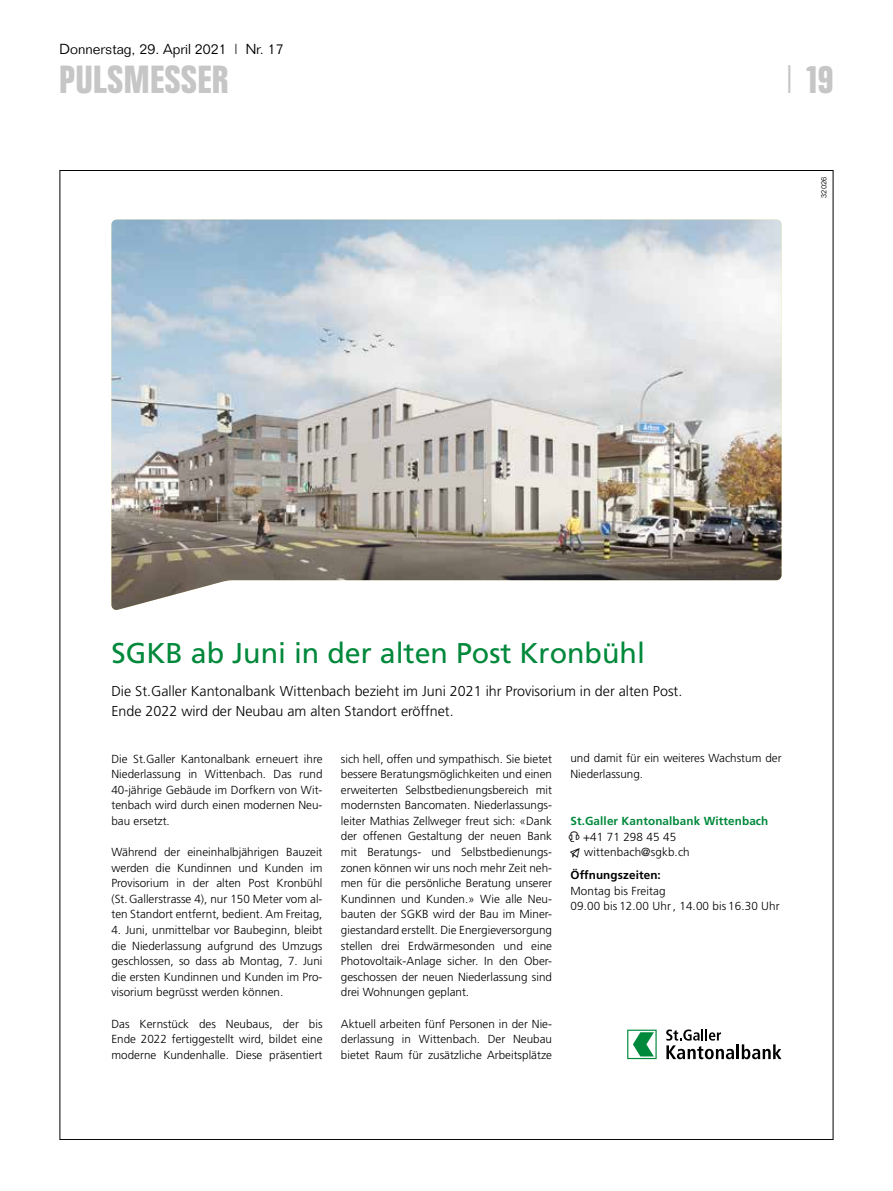
<style>
.page{position:relative;width:893px;height:1191px;background:#fff}
.page>*{position:absolute;margin:0;border:0;box-sizing:border-box;transform-origin:0 0}
.t1{font:700 39px "Folio Condensed BQ";letter-spacing:.02em;color:#c6c6c6}
.t2{font:28.5px "Frutiger LT Std";color:#00883b}
.t3{font:300 14.25px/19.5px "Frutiger LT Std";color:#000}
.t4{font:300 14.25px "Folio";color:#000}
.t5{font:300 11.7px/15.6px "Frutiger LT Std";color:#000;text-align:justify}
.t6{font:700 11.7px "Frutiger LT Std";letter-spacing:.01em;color:#00883b}
.t7{font:700 11.7px "Frutiger LT Std";letter-spacing:.01em;color:#000}
.t8{font:300 7.5px "Folio";color:#000}
.s1{font-family:"Folio";font-weight:300}
</style>
<div class="page">
<img style="left:111px;top:220px;width:670px;height:390px">
<svg style="left:627px;top:1029px;width:30px;height:30px"></svg>
<svg style="left:666px;top:1029px;width:115px;height:30px"></svg>
<p class="t4" style="left:60px;top:40px;width:226px">Donnerstag, 29. April 2021 | Nr. 17</p>
<h1 class="t1" style="left:60px;top:58px;width:171px">PULSMESSER</h1>
<h1 class="t1" style="left:785px;top:58px;width:50px"><span class="s1">|</span> 19</h1>
<p class="t8" style="left:819px;top:198px;width:22px;rotate:-90deg">32026</p>
<h2 class="t2" style="left:111px;top:636px;width:535px">SGKB ab Juni in der alten Post Kronbühl</h2>
<p class="t3" style="left:111px;top:682px;width:572px">Die St.Galler Kantonalbank Wittenbach bezieht im Juni 2021 ihr Provisorium in der alten Post.<br>Ende 2022 wird der Neubau am alten Standort eröffnet.</p>
<p class="t5" style="left:111px;top:751px;width:213px">Die St.Galler Kantonalbank erneuert ihre Niederlassung in Wittenbach. Das rund 40-jährige Gebäude im Dorfkern von Wit&shy;tenbach wird durch einen modernen Neu&shy;bau ersetzt.</p>
<p class="t5" style="left:111px;top:844px;width:213px">Während der eineinhalbjährigen Bauzeit werden die Kundinnen und Kunden im Provisorium in der alten Post Kronbühl (St.Gallerstrasse 4), nur 150 Meter vom al&shy;ten Standort entfernt, bedient. Am Freitag,</p>
<p class="t5" style="left:111px;top:922px;width:213px">4. Juni, unmittelbar vor Baubeginn, bleibt die Niederlassung aufgrund des Umzugs geschlossen, so dass ab Montag, 7. Juni die ersten Kundinnen und Kunden im Pro&shy;visorium begrüsst werden können.</p>
<p class="t5" style="left:111px;top:1016px;width:213px">Das Kernstück des Neubaus, der bis Ende 2022 fertiggestellt wird, bildet eine moderne Kundenhalle. Diese präsentiert</p>
<p class="t5" style="left:570px;top:751px;width:213px">und damit für ein weiteres Wachstum der<br>Niederlassung.</p>
<p class="t6" style="left:570px;top:813px;width:199px">St.Galler Kantonalbank Wittenbach</p>
<p class="t5" style="left:583px;top:829px;width:108px">+41 71 298 45 45 wittenbach@sgkb.ch</p>
<p class="t7" style="left:570px;top:868px;width:92px">Öffnungszeiten:</p>
<p class="t5" style="left:570px;top:883px;width:211px">Montag bis Freitag<br>09.00 bis 12.00 Uhr, 14.00 bis 16.30 Uhr</p>
<p class="t5" style="left:341px;top:751px;width:213px">sich hell, offen und sympathisch. Sie bietet bessere Beratungsmöglichkeiten und einen erweiterten Selbstbedienungsbereich mit modernsten Bancomaten. Niederlassungs&shy;leiter Mathias Zellweger freut sich: «Dank der offenen Gestaltung der neuen Bank mit Beratungs- und Selbstbedienungs&shy;zonen können wir uns noch mehr Zeit neh&shy;men für die persönliche Beratung unserer Kundinnen und Kunden.» Wie alle Neu&shy;bauten der SGKB wird der Bau im Miner&shy;giestandard erstellt. Die Energieversorgung stellen drei Erdwärmesonden und eine Photovoltaik-Anlage sicher. In den Ober&shy;geschossen der neuen Niederlassung sind drei Wohnungen geplant.</p>
<p class="t5" style="left:341px;top:1015px;width:213px">Aktuell arbeiten fünf Personen in der Nie&shy;derlassung in Wittenbach. Der Neubau bietet Raum für zusätzliche Arbeitsplätze</p>
</div>
